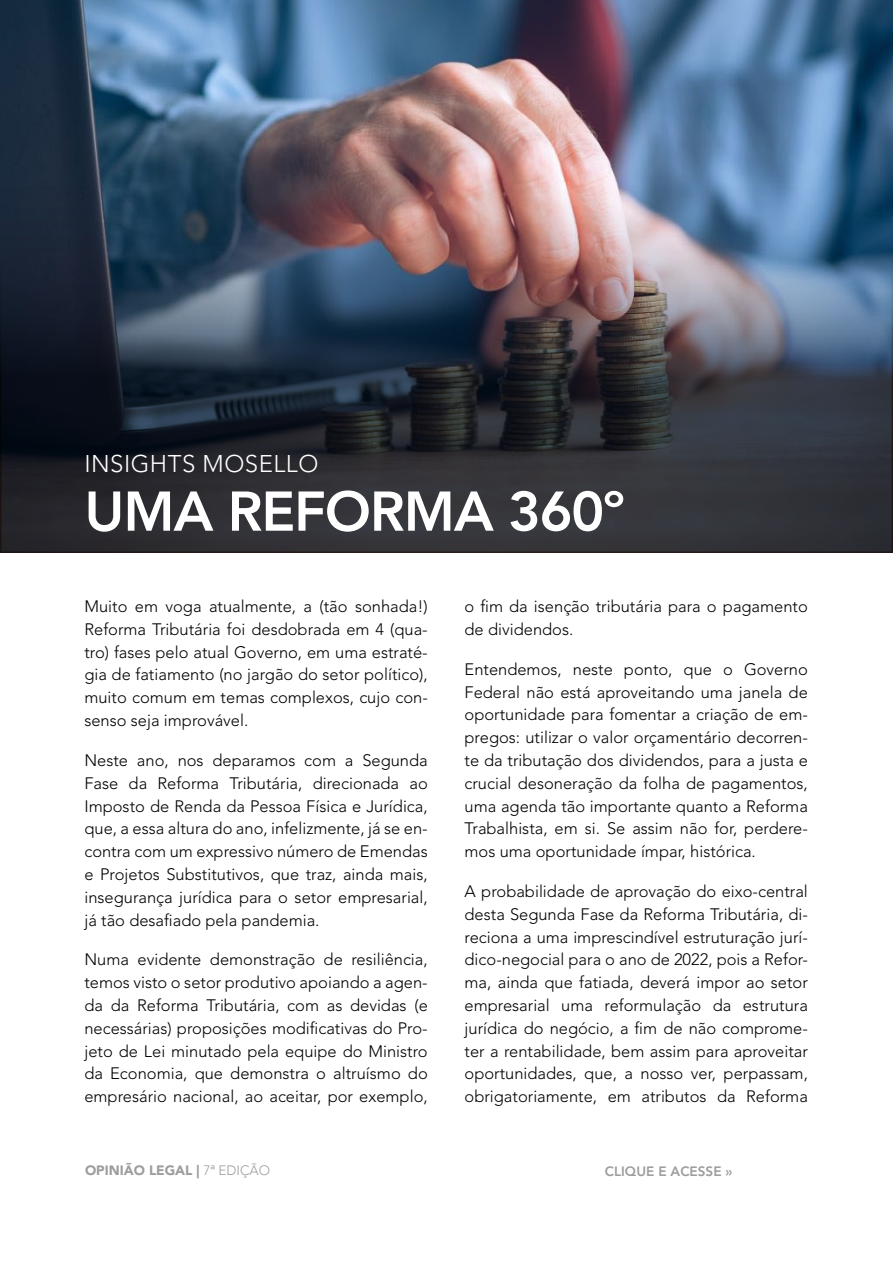
<style>
.page{position:relative;width:893px;height:1263px;background:#fff}
.page>*{position:absolute;margin:0;border:0;box-sizing:border-box;transform-origin:0 0}
.t1{font:800 55.35px "Avenir LT Std";letter-spacing:-.02em;color:#fff}
.t2{font:300 24px "Avenir LT Std";letter-spacing:.02em;color:#fff}
.t3{font:300 16.5px/22.8px "Avenir LT Std";color:#000;text-align:justify}
.t4{font:900 13.5px "Avenir LT Std";color:#9d9d9c}
.t5{font:800 13.5px "Avenir LT Std";color:#9d9d9c}
.s1{font-weight:300}
</style>
<div class="page">
<img style="left:0;top:0;width:893px;height:165px">
<img style="left:3px;top:168px;width:887px;height:382px">
<div style="left:0;top:165px;width:893px;height:388px;border:2px solid #000"></div>
<h2 class="t2" style="left:84px;top:449px;width:235px">INSIGHTS MOSELLO</h2>
<h1 class="t1" style="left:84px;top:479px;width:542px">UMA REFORMA 360º</h1>
<p class="t3" style="left:84px;top:595px;width:345px">Muito em voga atualmente, a (tão sonhada!)<br>Reforma Tributária foi desdobrada em 4 (qua&shy;tro) fases pelo atual Governo, em uma estraté&shy;gia de fatiamento (no jargão do setor político), muito comum em temas complexos, cujo con&shy;senso seja improvável.</p>
<p class="t3" style="left:84px;top:749px;width:345px">Neste ano, nos deparamos com a Segunda Fase da Reforma Tributária, direcionada ao Imposto de Renda da Pessoa Física e Jurídica, que, a essa altura do ano, infelizmente, já se en&shy;contra com um expressivo número de Emendas e Projetos Substitutivos, que traz, ainda mais, insegurança jurídica para o setor empresarial, já tão desafiado pela pandemia.</p>
<p class="t3" style="left:84px;top:948px;width:345px">Numa evidente demonstração de resiliência, temos visto o setor produtivo apoiando a agen&shy;da da Reforma Tributária, com as devidas (e necessárias) proposições modificativas do Pro&shy;jeto de Lei minutado pela equipe do Ministro da Economia, que demonstra o altruísmo do empresário nacional, ao aceitar, por exemplo,</p>
<p class="t3" style="left:465px;top:595px;width:345px">o fim da isenção tributária para o pagamento de dividendos.</p>
<p class="t3" style="left:465px;top:658px;width:345px">Entendemos, neste ponto, que o Governo Federal não está aproveitando uma janela de oportunidade para fomentar a criação de em&shy;pregos: utilizar o valor orçamentário decorren&shy;te da tributação dos dividendos, para a justa e crucial desoneração da folha de pagamentos, uma agenda tão importante quanto a Reforma Trabalhista, em si. Se assim não for, perdere&shy;mos uma oportunidade ímpar, histórica.</p>
<p class="t3" style="left:465px;top:880px;width:345px">A probabilidade de aprovação do eixo-central desta Segunda Fase da Reforma Tributária, di&shy;reciona a uma imprescindível estruturação jurí&shy;dico-negocial para o ano de 2022, pois a Refor&shy;ma, ainda que fatiada, deverá impor ao setor empresarial uma reformulação da estrutura jurídica do negócio, a fim de não comprome&shy;ter a rentabilidade, bem assim para aproveitar oportunidades, que, a nosso ver, perpassam, obrigatoriamente, em atributos da Reforma</p>
<p class="t4" style="left:85px;top:1162px;width:187px">OPINIÃO LEGAL | <span class="s1">7a EDIÇÃO</span></p>
<p class="t5" style="left:605px;top:1164px;width:129px">CLIQUE E ACESSE »</p>
</div>
